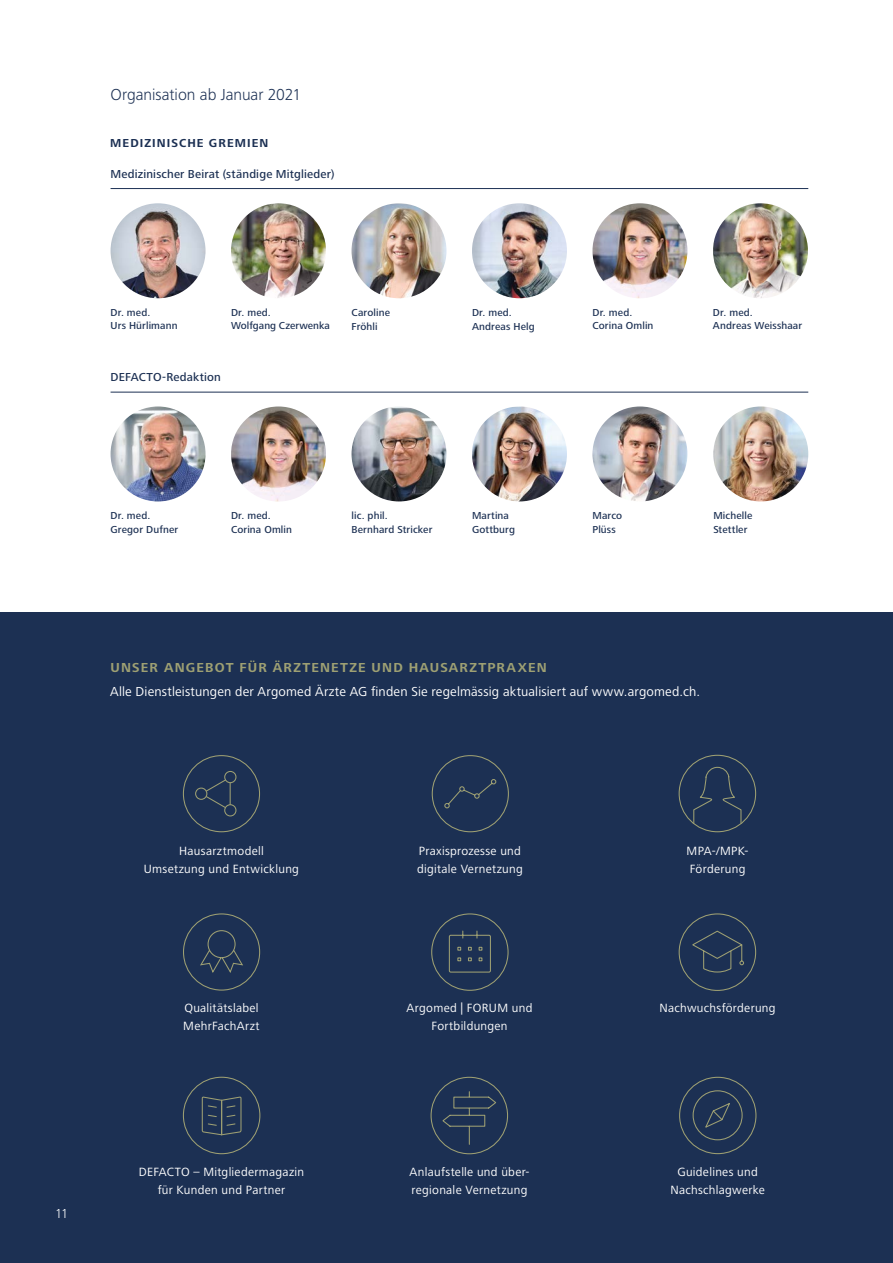
<style>
.page{position:relative;width:893px;height:1263px;background:#fff}
.page>*{position:absolute;margin:0;border:0;box-sizing:border-box;transform-origin:0 0}
.t1{font:300 16.5px "Frutiger Next LT";letter-spacing:-.005em;color:#1c3053}
.t2{font:13.5px "Frutiger Next LT";letter-spacing:.01em;color:#fff}
.t3{font:700 13.5px "Frutiger Next LT";letter-spacing:.09em;color:#9ea073}
.t4{font:300 13.5px "Frutiger Next LT";color:#fff}
.t5{font:12.3px/18px "Frutiger Next LT";letter-spacing:.025em;color:#fff}
.t6{font:500 12px "Frutiger Next LT";letter-spacing:.015em;color:#1c3053}
.t7{font:700 12px "Frutiger Next LT";letter-spacing:.09em;color:#1c3053}
.t8{font:500 10.5px/13.5px "Frutiger Next LT";letter-spacing:.01em;color:#1c3053}
</style>
<div class="page">
<div style="left:0;top:612px;width:893px;height:651px;background:#1c3053"></div>
<div style="left:679px;top:1077px;width:77px;height:77px;border:1px solid #9ea073;border-radius:50%"></div>
<svg style="left:692px;top:1090px;width:51px;height:51px"></svg>
<div style="left:431px;top:1077px;width:77px;height:77px;border:1px solid #9ea073;border-radius:50%"></div>
<svg style="left:441px;top:1090px;width:56px;height:55px"></svg>
<div style="left:183px;top:1077px;width:77px;height:77px;border:1px solid #9ea073;border-radius:50%"></div>
<svg style="left:201px;top:1097px;width:41px;height:39px"></svg>
<div style="left:679px;top:913px;width:77px;height:78px;border:1px solid #9ea073;border-radius:50%"></div>
<svg style="left:692px;top:930px;width:52px;height:43px"></svg>
<div style="left:431px;top:913px;width:78px;height:78px;border:1px solid #9ea073;border-radius:50%"></div>
<svg style="left:448px;top:930px;width:43px;height:43px"></svg>
<div style="left:183px;top:913px;width:77px;height:77px;border:1px solid #9ea073;border-radius:50%"></div>
<svg style="left:200px;top:930px;width:43px;height:43px"></svg>
<div style="left:183px;top:755px;width:77px;height:77px;border:1px solid #9ea073;border-radius:50%"></div>
<div style="left:679px;top:755px;width:77px;height:77px;border:1px solid #9ea073;border-radius:50%"></div>
<svg style="left:692px;top:766px;width:50px;height:58px"></svg>
<div style="left:432px;top:755px;width:77px;height:77px;border:1px solid #9ea073;border-radius:50%"></div>
<svg style="left:444px;top:779px;width:53px;height:30px"></svg>
<svg style="left:203px;top:779px;width:28px;height:29px"></svg>
<div style="left:196px;top:788px;width:11px;height:11px;background:#1c3053;border-radius:50%"></div>
<div style="left:195px;top:787px;width:12px;height:13px;border:1px solid #9ea073;border-radius:50%"></div>
<div style="left:225px;top:771px;width:11px;height:12px;background:#1c3053;border-radius:50%"></div>
<div style="left:224px;top:771px;width:12px;height:12px;border:1px solid #9ea073;border-radius:50%"></div>
<div style="left:225px;top:805px;width:11px;height:11px;background:#1c3053;border-radius:50%"></div>
<div style="left:224px;top:804px;width:12px;height:12px;border:1px solid #9ea073;border-radius:50%"></div>
<img style="left:351px;top:203px;width:95px;height:95px;border-radius:47px">
<img style="left:592px;top:406px;width:95px;height:95px;border-radius:47px">
<hr style="left:111px;top:188px;width:697px;height:1px;background:#1c3053">
<img style="left:111px;top:203px;width:95px;height:95px;border-radius:47px">
<img style="left:231px;top:203px;width:95px;height:95px;border-radius:47px">
<hr style="left:111px;top:392px;width:697px;height:1px;background:#1c3053">
<img style="left:111px;top:406px;width:95px;height:95px;border-radius:47px">
<img style="left:231px;top:406px;width:95px;height:95px;border-radius:47px">
<img style="left:351px;top:406px;width:95px;height:95px;border-radius:47px">
<img style="left:713px;top:406px;width:95px;height:95px;border-radius:47px">
<img style="left:472px;top:406px;width:95px;height:95px;border-radius:47px">
<img style="left:472px;top:203px;width:95px;height:95px;border-radius:47px">
<img style="left:592px;top:203px;width:95px;height:95px;border-radius:47px">
<img style="left:713px;top:203px;width:95px;height:95px;border-radius:47px">
<h1 class="t1" style="left:111px;top:85px;width:192px">Organisation ab Januar 2021</h1>
<p class="t7" style="left:110px;top:136px;width:160px">MEDIZINISCHE GREMIEN</p>
<p class="t6" style="left:111px;top:167px;width:225px">Medizinischer Beirat (ständige Mitglieder)</p>
<p class="t8" style="left:111px;top:306px;width:69px">Dr. med.<br>Urs Hürlimann</p>
<p class="t8" style="left:231px;top:306px;width:100px">Dr. med.<br>Wolfgang Czerwenka</p>
<p class="t6" style="left:111px;top:371px;width:112px">DEFACTO-Redaktion</p>
<p class="t8" style="left:351px;top:306px;width:40px">Caroline<br>Fröhli</p>
<p class="t8" style="left:592px;top:306px;width:63px">Dr. med.<br>Corina Omlin</p>
<p class="t8" style="left:713px;top:306px;width:91px">Dr. med.<br>Andreas Weisshaar</p>
<p class="t8" style="left:472px;top:306px;width:64px">Dr. med.<br>Andreas Helg</p>
<p class="t8" style="left:111px;top:509px;width:69px">Dr. med.<br>Gregor Dufner</p>
<p class="t8" style="left:231px;top:509px;width:63px">Dr. med.<br>Corina Omlin</p>
<p class="t8" style="left:352px;top:509px;width:82px">lic. phil.<br>Bernhard Stricker</p>
<p class="t8" style="left:713px;top:509px;width:41px">Michelle<br>Stettler</p>
<p class="t8" style="left:472px;top:509px;width:45px">Martina<br>Gottburg</p>
<p class="t8" style="left:592px;top:509px;width:31px">Marco<br>Plüss</p>
<p class="t3" style="left:111px;top:660px;width:438px">UNSER ANGEBOT FÜR ÄRZTENETZE UND HAUSARZTPRAXEN</p>
<p class="t2" style="left:110px;top:684px;width:591px">Alle Dienstleistungen der Argomed Ärzte AG finden Sie regelmässig aktualisiert auf www.argomed.ch.</p>
<p class="t4" style="left:55px;top:1206px;width:15px">11</p>
<p class="t5" style="left:144px;top:841px;width:157px;text-align:center">Hausarztmodell<br>Umsetzung und Entwicklung</p>
<p class="t5" style="left:183px;top:999px;width:78px">Qualitätslabel<br>MehrFachArzt</p>
<p class="t5" style="left:417px;top:841px;width:107px">Praxisprozesse und digitale Vernetzung</p>
<p class="t5" style="left:687px;top:841px;width:63px">MPA-/MPK-<br>Förderung</p>
<p class="t5" style="left:407px;top:999px;width:127px">Argomed | FORUM und</p>
<p class="t5" style="left:659px;top:999px;width:118px">Nachwuchsförderung</p>
<p class="t5" style="left:431px;top:1017px;width:78px">Fortbildungen</p>
<p class="t5" style="left:139px;top:1163px;width:167px;text-align:center">DEFACTO – Mitgliedermagazin für Kunden und Partner</p>
<p class="t5" style="left:410px;top:1163px;width:120px">Anlaufstelle und über&shy;regionale Vernetzung</p>
<p class="t5" style="left:670px;top:1163px;width:96px;text-align:center">Guidelines und<br>Nachschlagwerke</p>
</div>
